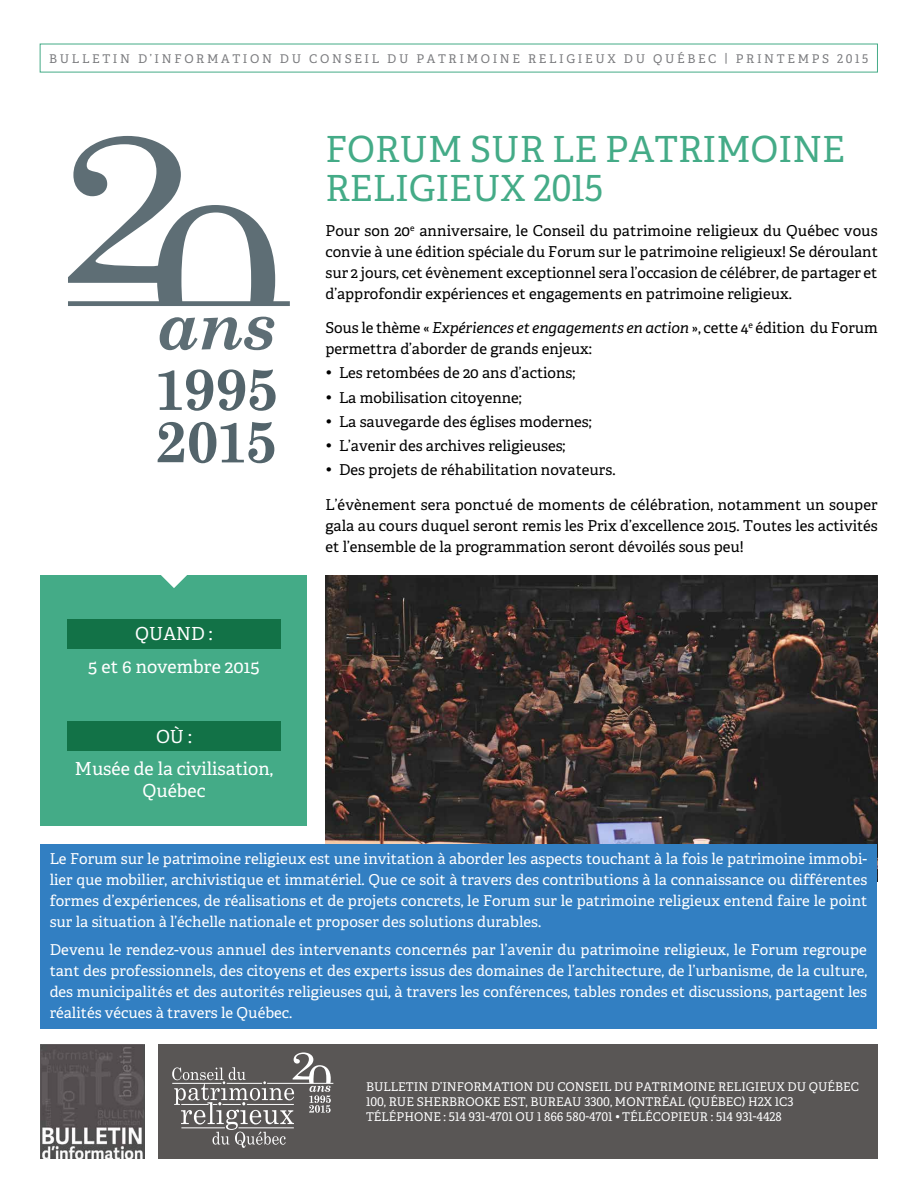
<style>
.page{position:relative;width:918px;height:1188px;background:#fff}
.page>*{position:absolute;margin:0;border:0;box-sizing:border-box;transform-origin:0 0}
.t1{font:36px/39px "Adelle";color:#44ab87}
.t2{font:18px/32.4px "Adelle";color:#fff;text-align:center}
.t3{font:15px/21px "Adelle";color:#fff;text-align:justify}
.t4{font:15px/21px "Adelle";color:#000;text-align:justify}
.t5{font:12px/15px "Adelle";color:#fff}
.t6{font:12px "Adelle";letter-spacing:.22em;color:#797a7d}
.s1{font-style:italic}
</style>
<div class="page">
<img style="left:326px;top:576px;width:551px;height:268px">
<svg style="left:68px;top:136px;width:207px;height:165px"></svg>
<div style="left:68px;top:301px;width:222px;height:5px;background:#5e6e75"></div>
<svg style="left:160px;top:317px;width:114px;height:33px"></svg>
<svg style="left:159px;top:369px;width:117px;height:42px"></svg>
<svg style="left:158px;top:422px;width:116px;height:41px"></svg>
<div style="left:40px;top:844px;width:837px;height:184px;background:#327fc2"></div>
<div style="left:40px;top:576px;width:268px;height:250px;background:#44ab87"></div>
<div style="left:67px;top:619px;width:214px;height:30px;background:#127247"></div>
<div style="left:67px;top:721px;width:214px;height:30px;background:#127247"></div>
<svg style="left:158px;top:575px;width:32px;height:13px"></svg>
<div style="left:159px;top:1044px;width:719px;height:115px;background:#595655"></div>
<img style="left:40px;top:1044px;width:105px;height:115px">
<hr style="left:267px;top:1083px;width:66px;height:1px;background:#fff">
<svg style="left:172px;top:1052px;width:159px;height:96px"></svg>
<p class="t6" style="left:49px;top:50px;width:821px">BULLETIN D’INFORMATION DU CONSEIL DU PATRIMOINE RELIGIEUX DU QUÉBEC | PRINTEMPS 2015</p>
<p class="t2" style="left:88px;top:617px;width:173px">QUAND :<br>5 et 6 novembre 2015</p>
<p class="t2" style="left:75px;top:720px;width:200px">OÙ :<br>Musée de la civilisation,</p>
<p class="t2" style="left:142px;top:774px;width:65px">Québec</p>
<h1 class="t1" style="left:326px;top:128px;width:521px">FORUM SUR LE PATRIMOINE<br>RELIGIEUX 2015</h1>
<p class="t4" style="left:326px;top:219px;width:554px">Pour son 20<sup>e</sup> anniversaire, le Conseil du patrimoine religieux du Québec vous convie à une édition spéciale du Forum sur le patrimoine religieux! Se déroulant sur 2 jours, cet évènement exceptionnel sera l’occasion de célébrer, de partager et d’approfondir expériences et engagements en patrimoine religieux.</p>
<p class="t4" style="left:326px;top:317px;width:554px">Sous le thème « <span class="s1">Expériences et engagements en action</span> », cette 4<sup>e</sup> édition du Forum permettra d’aborder de grands enjeux:</p>
<p class="t4" style="left:326px;top:362px;width:251px">• Les retombées de 20 ans d’actions;</p>
<p class="t4" style="left:326px;top:386px;width:198px">• La mobilisation citoyenne;</p>
<p class="t4" style="left:326px;top:410px;width:268px">• La sauvegarde des églises modernes;</p>
<p class="t4" style="left:326px;top:435px;width:241px">• L’avenir des archives religieuses;</p>
<p class="t4" style="left:326px;top:459px;width:292px">• Des projets de réhabilitation novateurs.</p>
<p class="t4" style="left:326px;top:493px;width:554px">L’évènement sera ponctué de moments de célébration, notamment un souper gala au cours duquel seront remis les Prix d’excellence 2015. Toutes les activités et l’ensemble de la programmation seront dévoilés sous peu!</p>
<p class="t3" style="left:50px;top:847px;width:819px">Le Forum sur le patrimoine religieux est une invitation à aborder les aspects touchant à la fois le patrimoine immobi&shy;lier que mobilier, archivistique et immatériel. Que ce soit à travers des contributions à la connaissance ou différentes formes d’expériences, de réalisations et de projets concrets, le Forum sur le patrimoine religieux entend faire le point sur la situation à l’échelle nationale et proposer des solutions durables.</p>
<p class="t3" style="left:50px;top:939px;width:819px">Devenu le rendez-vous annuel des intervenants concernés par l’avenir du patrimoine religieux, le Forum regroupe tant des professionnels, des citoyens et des experts issus des domaines de l’architecture, de l’urbanisme, de la culture, des municipalités et des autorités religieuses qui, à travers les conférences, tables rondes et discussions, partagent les réalités vécues à travers le Québec.</p>
<p class="t5" style="left:366px;top:1079px;width:495px">BULLETIN D’INFORMATION DU CONSEIL DU PATRIMOINE RELIGIEUX DU QUÉBEC<br>100, RUE SHERBROOKE EST, BUREAU 3300, MONTRÉAL (QUÉBEC) H2X 1C3<br>TÉLÉPHONE : 514 931-4701 OU 1 866 580-4701 • TÉLÉCOPIEUR : 514 931-4428</p>
</div>
